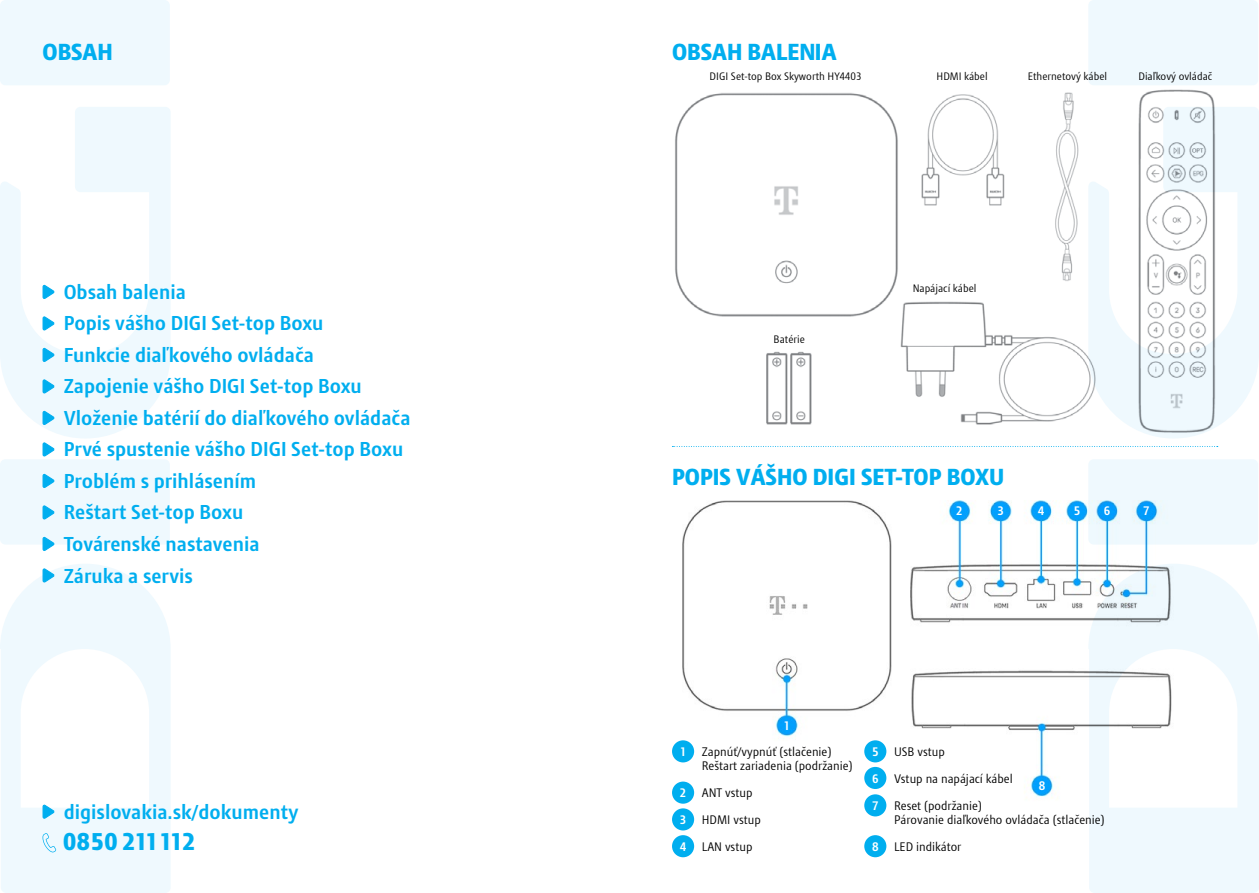
<style>
.page{position:relative;width:1259px;height:893px;background:#fff}
.page>*{position:absolute;margin:0;border:0;box-sizing:border-box;transform-origin:0 0}
.t1{font:800 23.55px "Modena";letter-spacing:-.025em;color:#00aeef}
.t2{font:800 22.5px "Modena";color:#00aeef}
.t3{font:700 19.5px/31.5px "Modena";color:#00aeef}
.t4{font:12px/14.4px "Modena";color:#000}
.t5{font:700 12px "Modena";color:#fff}
.t6{font:10.5px "Modena";color:#000}
</style>
<div class="page">
<svg style="left:0;top:0;width:171px;height:893px;fill:#eff9fe"></svg>
<svg style="left:1088px;top:0;width:171px;height:893px;fill:#eff9fe"></svg>
<img style="left:675px;top:86px;width:541px;height:348px">
<svg style="left:42px;top:284px;width:14px;height:15px"></svg>
<svg style="left:42px;top:315px;width:14px;height:15px"></svg>
<svg style="left:42px;top:347px;width:14px;height:15px"></svg>
<svg style="left:42px;top:378px;width:14px;height:15px"></svg>
<svg style="left:42px;top:410px;width:14px;height:15px"></svg>
<svg style="left:42px;top:441px;width:14px;height:15px"></svg>
<svg style="left:42px;top:473px;width:14px;height:15px"></svg>
<svg style="left:42px;top:504px;width:14px;height:15px"></svg>
<svg style="left:42px;top:536px;width:14px;height:15px"></svg>
<svg style="left:42px;top:567px;width:14px;height:15px"></svg>
<img style="left:676px;top:500px;width:503px;height:304px">
<div style="left:672px;top:740px;width:22px;height:22px;background:#00aeef;border-radius:50%"></div>
<div style="left:864px;top:740px;width:22px;height:22px;background:#00aeef;border-radius:50%"></div>
<div style="left:672px;top:782px;width:22px;height:22px;background:#00aeef;border-radius:50%"></div>
<div style="left:864px;top:767px;width:22px;height:22px;background:#00aeef;border-radius:50%"></div>
<div style="left:672px;top:808px;width:22px;height:22px;background:#00aeef;border-radius:50%"></div>
<div style="left:864px;top:794px;width:22px;height:22px;background:#00aeef;border-radius:50%"></div>
<div style="left:672px;top:835px;width:22px;height:22px;background:#00aeef;border-radius:50%"></div>
<div style="left:864px;top:835px;width:22px;height:22px;background:#00aeef;border-radius:50%"></div>
<svg style="left:672px;top:446px;width:545px;height:1px"></svg>
<svg style="left:42px;top:803px;width:14px;height:15px"></svg>
<svg style="left:42px;top:833px;width:14px;height:19px"></svg>
<p class="t2" style="left:43px;top:38px;width:72px">OBSAH</p>
<p class="t3" style="left:64px;top:276px;width:348px">Obsah balenia<br>Popis vášho DIGI Set-top Boxu<br>Funkcie diaľkového ovládača<br>Zapojenie vášho DIGI Set-top Boxu<br>Vloženie batérií do diaľkového ovládača<br>Prvé spustenie vášho DIGI Set-top Boxu<br>Problém s prihlásením<br>Reštart Set-top Boxu<br>Továrenské nastavenia<br>Záruka a servis</p>
<p class="t3" style="left:64px;top:796px;width:236px">digislovakia.sk/dokumenty</p>
<p class="t1" style="left:63px;top:827px;width:134px">0850 211 112</p>
<p class="t2" style="left:672px;top:38px;width:166px">OBSAH BALENIA</p>
<p class="t6" style="left:709px;top:70px;width:153px">DIGI Set-top Box Skyworth HY4403</p>
<p class="t6" style="left:936px;top:70px;width:53px">HDMI kábel</p>
<p class="t6" style="left:1027px;top:70px;width:81px">Ethernetový kábel</p>
<p class="t6" style="left:1138px;top:70px;width:75px">Diaľkový ovládač</p>
<p class="t6" style="left:773px;top:333px;width:33px">Batérie</p>
<p class="t6" style="left:912px;top:281px;width:65px">Napájací kábel</p>
<p class="t2" style="left:672px;top:463px;width:334px">POPIS VÁŠHO DIGI SET-TOP BOXU</p>
<p class="t5" style="left:956px;top:503px;width:8px">2</p>
<p class="t5" style="left:997px;top:503px;width:8px">3</p>
<p class="t5" style="left:1037px;top:503px;width:8px">4</p>
<p class="t5" style="left:1074px;top:503px;width:8px">5</p>
<p class="t5" style="left:1103px;top:503px;width:8px">6</p>
<p class="t5" style="left:1143px;top:503px;width:8px">7</p>
<p class="t5" style="left:680px;top:744px;width:8px">1</p>
<p class="t5" style="left:680px;top:785px;width:8px">2</p>
<p class="t5" style="left:680px;top:812px;width:8px">3</p>
<p class="t5" style="left:680px;top:840px;width:8px">4</p>
<p class="t5" style="left:783px;top:718px;width:8px">1</p>
<p class="t4" style="left:702px;top:744px;width:152px">Zapnúť/vypnúť (stlačenie)<br>Reštart zariadenia (podržanie)</p>
<p class="t4" style="left:702px;top:785px;width:52px">ANT vstup</p>
<p class="t4" style="left:702px;top:813px;width:61px">HDMI vstup</p>
<p class="t4" style="left:702px;top:840px;width:52px">LAN vstup</p>
<p class="t5" style="left:872px;top:744px;width:8px">5</p>
<p class="t5" style="left:872px;top:771px;width:8px">6</p>
<p class="t5" style="left:872px;top:798px;width:8px">7</p>
<p class="t5" style="left:872px;top:840px;width:8px">8</p>
<p class="t4" style="left:894px;top:744px;width:52px">USB vstup</p>
<p class="t4" style="left:894px;top:771px;width:120px">Vstup na napájací kábel</p>
<p class="t4" style="left:894px;top:798px;width:212px">Reset (podržanie)<br>Párovanie diaľkového ovládača (stlačenie)</p>
<p class="t4" style="left:894px;top:840px;width:69px">LED indikátor</p>
<p class="t5" style="left:1039px;top:778px;width:8px">8</p>
</div>
